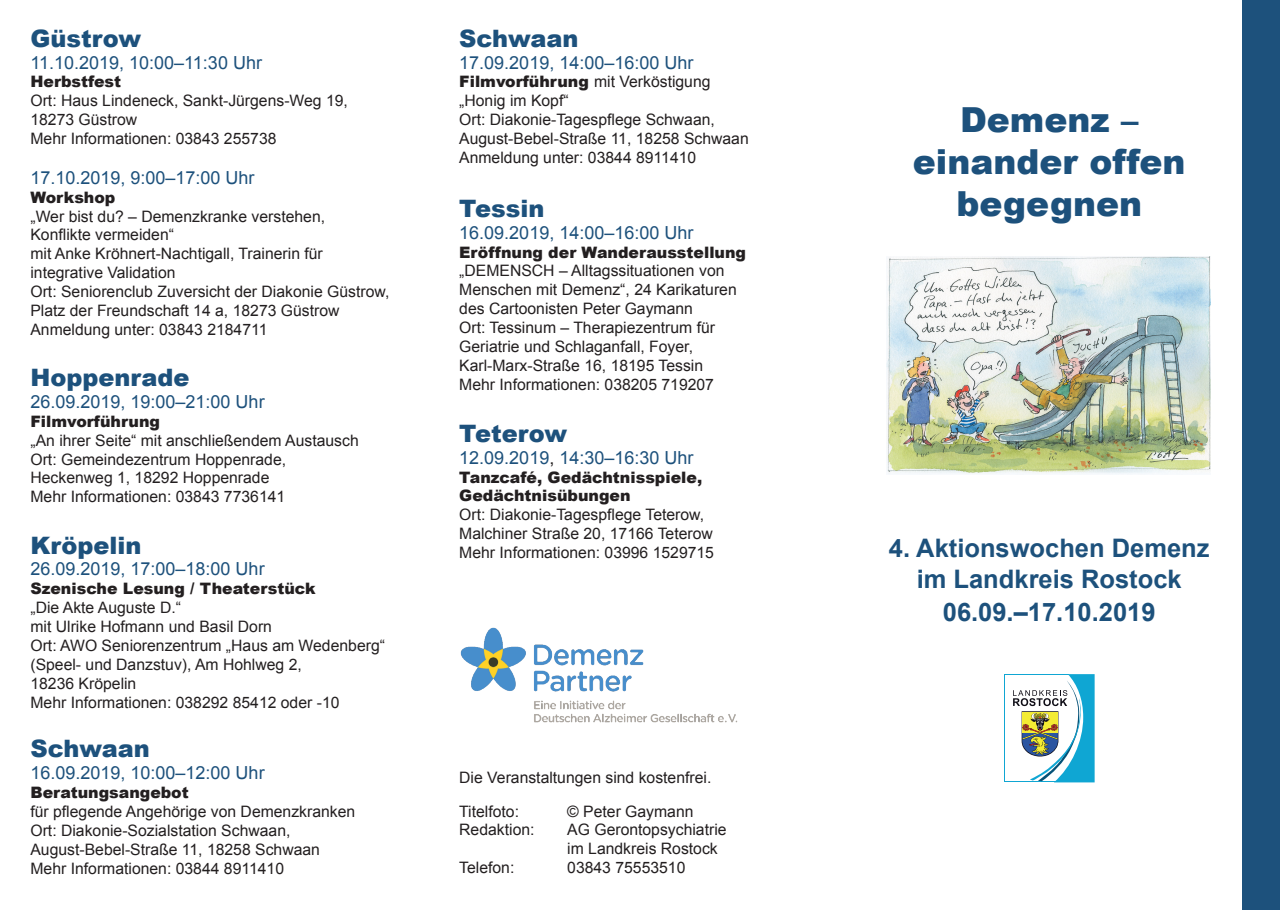
<style>
.page{position:relative;width:1280px;height:910px;background:#fff}
.page>*{position:absolute;margin:0;border:0;box-sizing:border-box;transform-origin:0 0}
.t1{font:900 34.5px/41.8px "Arial";color:#1d517c;text-align:center}
.t2{font:700 25.5px/32.1px "Arial";color:#1d517c;text-align:center}
.t3{font:900 24px "Arial";color:#1d517c}
.t4{font:18px "Arial";color:#1d517c}
.t5{font:15.75px/18.9px "Arial";color:#231f20}
.t6{font:900 15.75px/18.9px "Arial";color:#231f20}
.s1{font-weight:900}
.s2{color:#231f20}
</style>
<div class="page">
<img style="left:887px;top:256px;width:324px;height:218px">
<div style="left:1242px;top:0;width:38px;height:910px;background:#1d517c"></div>
<hr style="left:1004px;top:674px;width:65px;height:1px;background:#0fa6d3">
<hr style="left:1004px;top:781px;width:51px;height:1px;background:#0fa6d3">
<hr style="left:1004px;top:675px;width:1px;height:107px;background:#0fa6d3">
<svg style="left:1013px;top:674px;width:81px;height:108px"></svg>
<img style="left:460px;top:627px;width:278px;height:95px">
<h3 class="t3" style="left:30px;top:21px;width:112px">Güstrow</h3>
<p class="t4" style="left:30px;top:50px;width:233px">11.10.2019, 10:00–11:30 Uhr</p>
<p class="t6" style="left:30px;top:72px;width:92px">Herbstfest</p>
<p class="t5" style="left:30px;top:92px;width:319px">Ort: Haus Lindeneck, Sankt-Jürgens-Weg 19,<br>18273 Güstrow<br>Mehr Informationen: 03843 255738</p>
<p class="t4" style="left:30px;top:166px;width:226px">17.10.2019, 9:00–17:00 Uhr</p>
<p class="t6" style="left:30px;top:187px;width:87px">Workshop</p>
<p class="t5" style="left:30px;top:207px;width:360px">„Wer bist du? – Demenzkranke verstehen, Konflikte vermeiden“<br>mit Anke Kröhnert-Nachtigall, Trainerin für integrative Validation<br>Ort: Seniorenclub Zuversicht der Diakonie Güstrow, Platz der Freundschaft 14 a, 18273 Güstrow Anmeldung unter: 03843 2184711</p>
<h3 class="t3" style="left:30px;top:360px;width:161px">Hoppenrade</h3>
<p class="t4" style="left:30px;top:390px;width:236px">26.09.2019, 19:00–21:00 Uhr</p>
<p class="t6" style="left:30px;top:411px;width:131px">Filmvorführung</p>
<p class="t5" style="left:30px;top:431px;width:330px">„An ihrer Seite“ mit anschließendem Austausch Ort: Gemeindezentrum Hoppenrade, Heckenweg 1, 18292 Hoppenrade<br>Mehr Informationen: 03843 7736141</p>
<h3 class="t3" style="left:30px;top:528px;width:113px">Kröpelin</h3>
<p class="t4" style="left:30px;top:557px;width:236px">26.09.2019, 17:00–18:00 Uhr</p>
<p class="t6" style="left:30px;top:579px;width:287px">Szenische Lesung / Theaterstück</p>
<p class="t5" style="left:30px;top:598px;width:356px">„Die Akte Auguste D.“<br>mit Ulrike Hofmann und Basil Dorn<br>Ort: AWO Seniorenzentrum „Haus am Wedenberg“ (Speel- und Danzstuv), Am Hohlweg 2,<br>18236 Kröpelin<br>Mehr Informationen: 038292 85412 oder -10</p>
<h3 class="t3" style="left:30px;top:731px;width:121px">Schwaan</h3>
<p class="t4" style="left:30px;top:761px;width:236px">16.09.2019, 10:00–12:00 Uhr</p>
<p class="t6" style="left:30px;top:782px;width:160px">Beratungsangebot</p>
<p class="t5" style="left:30px;top:802px;width:326px">für pflegende Angehörige von Demenzkranken Ort: Diakonie-Sozialstation Schwaan, August-Bebel-Straße 11, 18258 Schwaan Mehr Informationen: 03844 8911410</p>
<h3 class="t3" style="left:459px;top:21px;width:121px">Schwaan</h3>
<p class="t4" style="left:459px;top:50px;width:236px">17.09.2019, 14:00–16:00 Uhr</p>
<p class="t5" style="left:459px;top:73px;width:291px"><span class="s1">Filmvorführung</span> mit Verköstigung „Honig im Kopf“<br>Ort: Diakonie-Tagespflege Schwaan,<br>August-Bebel-Straße 11, 18258 Schwaan<br>Anmeldung unter: 03844 8911410</p>
<h3 class="t3" style="left:459px;top:191px;width:87px">Tessin</h3>
<p class="t4" style="left:459px;top:221px;width:236px">16.09.2019, 14:00–16:00 Uhr</p>
<p class="t6" style="left:459px;top:242px;width:288px">Eröffnung der Wanderausstellung</p>
<p class="t5" style="left:459px;top:262px;width:279px">„DEMENSCH – Alltagssituationen von Menschen mit Demenz“, 24 Karikaturen des Cartoonisten Peter Gaymann<br>Ort: Tessinum – Therapiezentrum für Geriatrie und Schlaganfall, Foyer, Karl-Marx-Straße 16, 18195 Tessin Mehr Informationen: 038205 719207</p>
<h3 class="t3" style="left:459px;top:416px;width:109px">Teterow</h3>
<p class="t4" style="left:459px;top:446px;width:236px">12.09.2019<span class="s2">,</span> 14:30–16:30 Uhr</p>
<p class="t6" style="left:459px;top:467px;width:244px">Tanzcafé, Gedächtnisspiele,<br>Gedächtnisübungen</p>
<p class="t5" style="left:459px;top:506px;width:256px">Ort: Diakonie-Tagespflege Teterow,<br>Malchiner Straße 20, 17166 Teterow<br>Mehr Informationen: 03996 1529715</p>
<p class="t5" style="left:459px;top:761px;width:254px;line-height:33.3px">Die Veranstaltungen sind kostenfrei.<br>Titelfoto:</p>
<p class="t5" style="left:567px;top:802px;width:128px">© Peter Gaymann</p>
<p class="t5" style="left:459px;top:821px;width:77px">Redaktion:</p>
<p class="t5" style="left:567px;top:821px;width:161px">AG Gerontopsychiatrie im Landkreis Rostock</p>
<p class="t5" style="left:459px;top:858px;width:57px">Telefon:</p>
<p class="t5" style="left:567px;top:858px;width:120px">03843 75553510</p>
<h1 class="t1" style="left:913px;top:98px;width:274px">Demenz – einander offen begegnen</h1>
<h2 class="t2" style="left:889px;top:532px;width:322px">4. Aktionswochen Demenz im Landkreis Rostock<br>06.09.–17.10.2019</h2>
</div>
